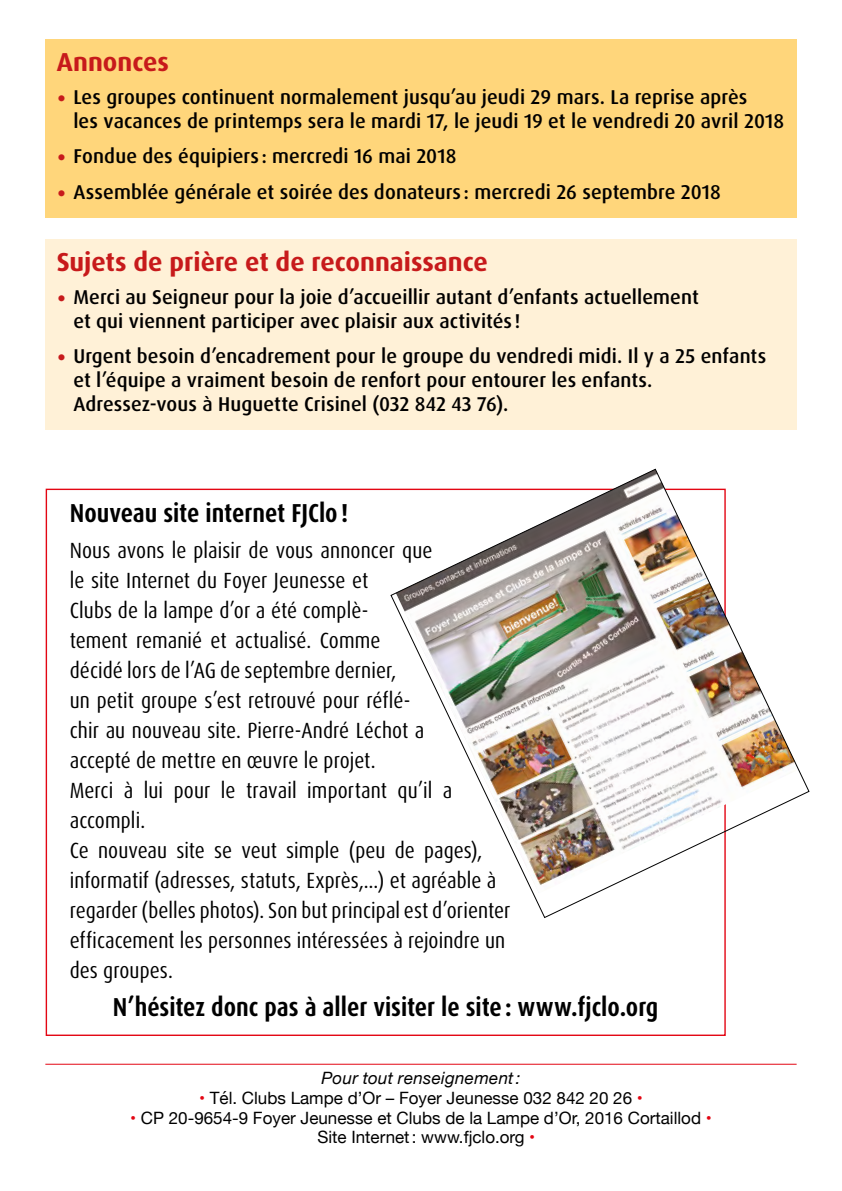
<style>
.page{position:relative;width:842px;height:1191px;background:#fff}
.page>*{position:absolute;margin:0;border:0;box-sizing:border-box;transform-origin:0 0}
.t1{font:700 condensed 26px "Dax OT";color:#000}
.t2{font:700 26px "Dax OT";color:#c71a1b}
.t3{font:condensed 22px/30px "Dax OT";letter-spacing:.005em;color:#000}
.t4{font:500 20px/24px "Dax OT";letter-spacing:.005em;color:#000}
.t5{font:17px/19px "Helvetica Neue";color:#000}
.t6{font:italic 17px "Helvetica Neue";letter-spacing:.02em;color:#000}
.s1{font-weight:700;font-size:34px;color:#c71a1b}
.s2{color:#e30613}
</style>
<div class="page">
<hr style="left:45px;top:1063px;width:752px;height:1px;background:#e30613">
<div style="left:45px;top:40px;width:752px;height:178px;background:#ffd67b"></div>
<div style="left:45px;top:239px;width:752px;height:191px;background:#fff1d7"></div>
<img style="left:391px;top:469px;width:418px;height:448px">
<h1 class="t2" style="left:57px;top:46px;width:114px">Annonces</h1>
<p class="t4" style="left:73px;top:85px;width:712px;text-indent:-17px"><span class="s1">·</span> Les groupes continuent normalement jusqu’au jeudi 29 mars. La reprise après<br>les vacances de printemps sera le mardi 17, le jeudi 19 et le vendredi 20 avril 2018</p>
<p class="t4" style="left:57px;top:139px;width:666px;line-height:35.4px"><span class="s1">·</span> Fondue des équipiers : mercredi 16 mai 2018<br><span class="s1">·</span> Assemblée générale et soirée des donateurs : mercredi 26 septembre 2018</p>
<h1 class="t2" style="left:57px;top:245px;width:433px">Sujets de prière et de reconnaissance</h1>
<p class="t4" style="left:73px;top:285px;width:627px;text-indent:-17px"><span class="s1">·</span> Merci au Seigneur pour la joie d’accueillir autant d’enfants actuellement et qui viennent participer avec plaisir aux activités !</p>
<p class="t4" style="left:73px;top:344px;width:694px;text-indent:-17px"><span class="s1">·</span> Urgent besoin d’encadrement pour le groupe du vendredi midi. Il y a 25 enfants et l’équipe a vraiment besoin de renfort pour entourer les enfants.<br>Adressez-vous à Huguette Crisinel (032 842 43 76).</p>
<h1 class="t1" style="left:70px;top:496px;width:280px">Nouveau site internet FJClo !</h1>
<p class="t3" style="left:70px;top:535px;width:442px">Nous avons le plaisir de vous annoncer que<br>le site Internet du Foyer Jeunesse et<br>Clubs de la lampe d’or a été complè-<br>tement remanié et actualisé. Comme<br>décidé lors de l’AG de septembre dernier,<br>un petit groupe s’est retrouvé pour réflé-<br>chir au nouveau site. Pierre-André Léchot a<br>accepté de mettre en œuvre le projet.<br>Merci à lui pour le travail important qu’il a accompli.<br>Ce nouveau site se veut simple (peu de pages), informatif (adresses, statuts, Exprès,…) et agréable à regarder (belles photos). Son but principal est d’orienter efficacement les personnes intéressées à rejoindre un des groupes.</p>
<h1 class="t1" style="left:113px;top:990px;width:547px">N’hésitez donc pas à aller visiter le site : www.fjclo.org</h1>
<p class="t6" style="left:322px;top:1068px;width:200px">Pour tout renseignement:</p>
<p class="t5" style="left:199px;top:1088px;width:445px"><span class="s2">•</span> Tél. Clubs Lampe d’Or – Foyer Jeunesse 032 842 20 26 <span class="s2">•</span></p>
<p class="t5" style="left:317px;top:1107px;width:396px;text-indent:-187px"><span class="s2">•</span> CP 20-9654-9 Foyer Jeunesse et Clubs de la Lampe d’Or, 2016 Cortaillod <span class="s2">•<br></span>Site Internet: www.fjclo.org <span class="s2">•</span></p>
</div>
